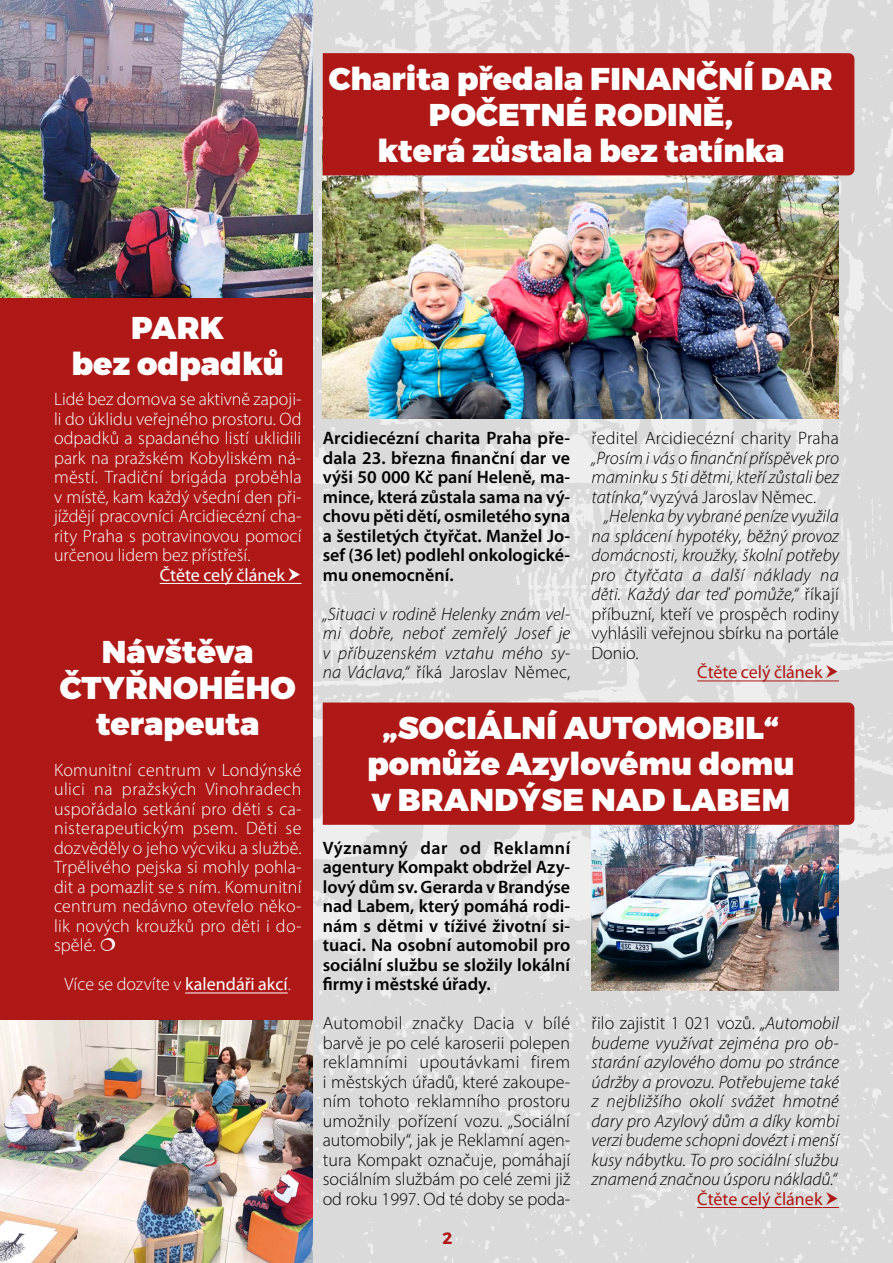
<style>
.page{position:relative;width:893px;height:1263px;background:#fff}
.page>*{position:absolute;margin:0;border:0;box-sizing:border-box;transform-origin:0 0}
.t1{font:900 31.5px/36px "Montserrat";color:#fff;text-align:center}
.t2{font:italic 300 18px/19.5px "Myriad Pro";letter-spacing:.005em;color:#000;text-align:justify}
.t3{font:300 18px/19.5px "Myriad Pro";letter-spacing:.005em;color:#fff;text-align:justify}
.t4{font:600 18px/19.5px "Myriad Pro";color:#000;text-align:justify}
.t5{font:300 18px/19.5px "Myriad Pro";color:#000;text-align:justify}
.t6{font:18px "Myriad Pro";color:#ae1917}
.t7{font:18px "Myriad Pro";color:#fff}
.t8{font:700 16.5px "Montserrat";color:#ae1917}
.s1{font-weight:400}
.s2{font-style:normal}
</style>
<div class="page">
<img style="left:312px;top:0;width:581px;height:1263px">
<div style="left:0;top:0;width:312px;height:1263px;background:#ae1917"></div>
<img style="left:323px;top:175px;width:516px;height:244px">
<div style="left:323px;top:53px;width:531px;height:122px;background:#ae1917"></div>
<hr style="left:697px;top:680px;width:125px;height:1px;background:#ae1917">
<hr style="left:160px;top:583px;width:125px;height:1px;background:#fff">
<img style="left:0;top:0;width:312px;height:298px">
<hr style="left:185px;top:992px;width:103px;height:1px;background:#fff">
<img style="left:0;top:1020px;width:312px;height:243px">
<img style="left:591px;top:825px;width:248px;height:165px">
<hr style="left:697px;top:1207px;width:125px;height:1px;background:#ae1917">
<div style="left:323px;top:702px;width:531px;height:123px;background:#ae1917"></div>
<svg style="left:822px;top:665px;width:17px;height:16px"></svg>
<svg style="left:285px;top:582px;width:16px;height:2px"></svg>
<svg style="left:822px;top:1191px;width:17px;height:17px"></svg>
<h1 class="t1" style="left:329px;top:62px;width:505px">Charita předala FINANČNÍ DAR<br>POČETNÉ RODINĚ,<br>která zůstala bez tatínka</h1>
<h1 class="t1" style="left:71px;top:310px;width:214px">PARK<br>bez odpadků</h1>
<p class="t3" style="left:54px;top:389px;width:249px">Lidé bez domova se aktivně zapoji&shy;li do úklidu veřejného prostoru. Od odpadků a spadaného listí uklidili park na pražském Kobyliském ná&shy;městí. Tradiční brigáda proběhla v místě, kam každý všední den při&shy;jíždějí pracovníci Arcidiecézní cha&shy;rity Praha s potravinovou pomocí určenou lidem bez přístřeší.</p>
<p class="t7" style="left:160px;top:563px;width:127px">Čtěte celý článek</p>
<h1 class="t1" style="left:60px;top:635px;width:238px">Návštěva<br>ČTYŘNOHÉHO terapeuta</h1>
<p class="t3" style="left:54px;top:760px;width:249px">Komunitní centrum v Londýnské ulici na pražských Vinohradech uspořádalo setkání pro děti s ca&shy;nisterapeutickým psem. Děti se dozvěděly o jeho výcviku a službě.<br>Trpělivého pejska si mohly pohla&shy;dit a pomazlit se s ním. Komunitní centrum nedávno otevřelo něko&shy;lik nových kroužků pro děti i do&shy;spělé.</p>
<p class="t3" style="left:65px;top:974px;width:228px">Více se dozvíte v <span class="s1">kalendáři akcí</span>.</p>
<p class="t4" style="left:323px;top:428px;width:249px">Arcidiecézní charita Praha pře&shy;dala 23. března finanční dar ve výši 50 000 Kč paní Heleně, ma&shy;mince, která zůstala sama na vý&shy;chovu pěti dětí, osmiletého syna a šestiletých čtyřčat. Manžel Jo&shy;sef (36 let) podlehl onkologické&shy;mu onemocnění.</p>
<p class="t2" style="left:323px;top:604px;width:249px">„Situaci v rodině Helenky znám vel&shy;mi dobře, neboť zemřelý Josef je v příbuzenském vztahu mého sy&shy;na Václava,“ <span class="s2">říká Jaroslav Němec,</span></p>
<p class="t5" style="left:591px;top:428px;width:249px">ředitel Arcidiecézní charity Praha</p>
<p class="t2" style="left:591px;top:448px;width:249px">„Prosím i vás o finanční příspěvek pro maminku s 5ti dětmi, kteří zůstali bez tatínka,“ <span class="s2">vyzývá Jaroslav Němec.</span></p>
<p class="t2" style="left:591px;top:506px;width:249px;text-indent:13px">„Helenka by vybrané peníze využila na splácení hypotéky, běžný provoz domácnosti, kroužky, školní potřeby pro čtyřčata a další náklady na děti. Každý dar teď pomůže,“ <span class="s2">říkají příbuzní, kteří ve prospěch rodiny vyhlásili veřejnou sbírku na portále Donio.</span></p>
<p class="t6" style="left:697px;top:661px;width:127px">Čtěte celý článek</p>
<h1 class="t1" style="left:367px;top:710px;width:429px">„SOCIÁLNÍ AUTOMOBIL“ pomůže Azylovému domu v BRANDÝSE NAD LABEM</h1>
<p class="t4" style="left:323px;top:837px;width:249px">Významný dar od Reklamní agentury Kompakt obdržel Azy&shy;lový dům sv. Gerarda v Brandýse nad Labem, který pomáhá rodi&shy;nám s dětmi v tíživé životní si&shy;tuaci. Na osobní automobil pro sociální službu se složily lokální firmy i městské úřady.</p>
<p class="t5" style="left:323px;top:1013px;width:249px">Automobil značky Dacia v bílé barvě je po celé karoserii polepen reklamními upoutávkami firem i městských úřadů, které zakoupe&shy;ním tohoto reklamního prostoru umožnily pořízení vozu. „Sociální automobily“, jak je Reklamní agen&shy;tura Kompakt označuje, pomáhají sociálním službám po celé zemi již od roku 1997. Od té doby se poda-</p>
<p class="t2" style="left:591px;top:1013px;width:249px"><span class="s2">řilo zajistit 1 021 vozů.</span> „Automobil budeme využívat zejména pro ob&shy;starání azylového domu po stránce údržby a provozu. Potřebujeme také z nejbližšího okolí svážet hmotné dary pro Azylový dům a díky kombi verzi budeme schopni dovézt i menší kusy nábytku. To pro sociální službu znamená značnou úsporu nákladů.“</p>
<p class="t6" style="left:697px;top:1187px;width:127px">Čtěte celý článek</p>
<p class="t8" style="left:443px;top:1228px;width:11px">2</p>
</div>
